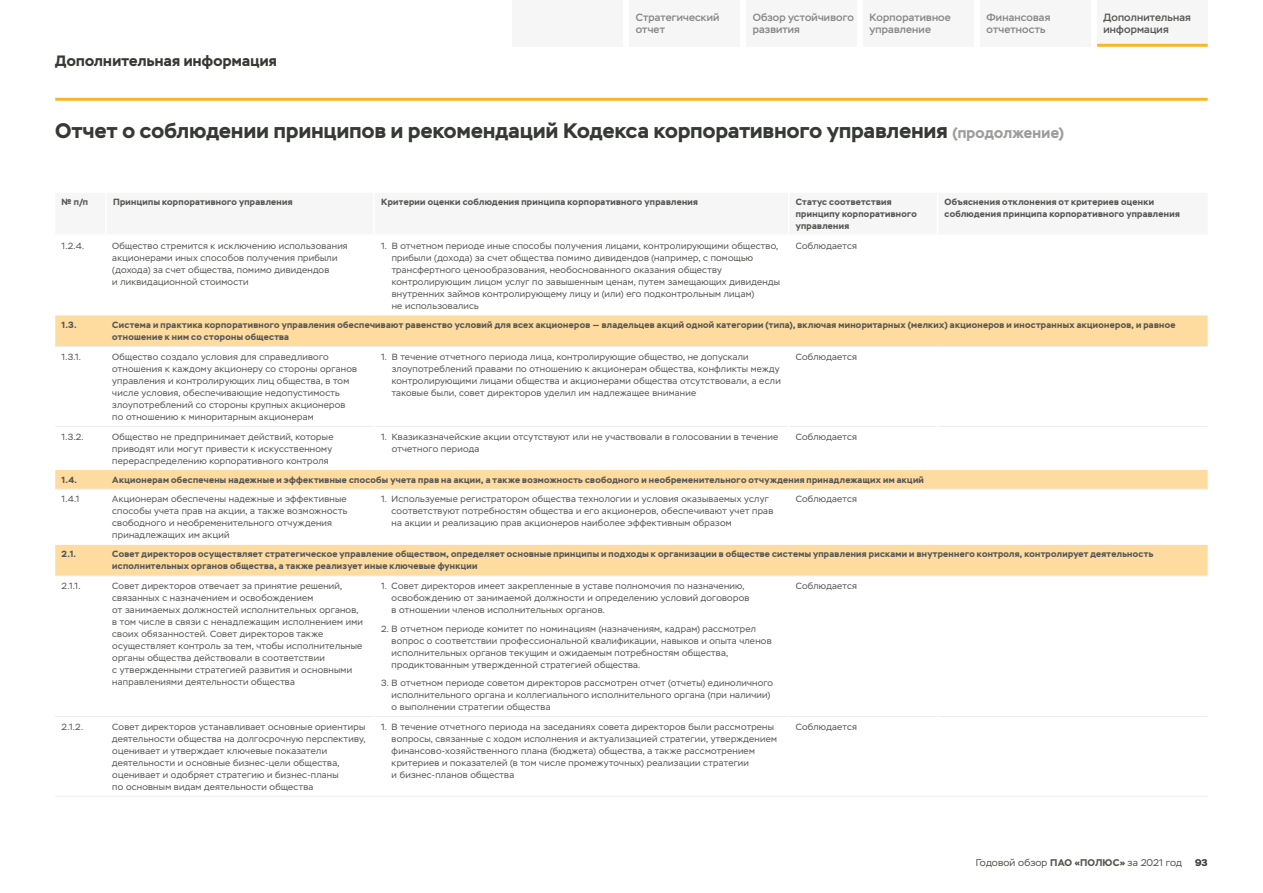
<style>
.page{position:relative;width:1263px;height:893px;background:#fff}
.page>*{position:absolute;margin:0;border:0;box-sizing:border-box;transform-origin:0 0}
.t1{font:700 21px "Stem";letter-spacing:.015em;color:#373935}
.t2{font:700 15px "Stem";letter-spacing:.02em;color:#373935}
.t3{font:500 10.5px/12px "Stem";letter-spacing:.015em;color:#878787}
.t4{font:500 10.5px/12px "Stem";letter-spacing:.015em;color:#575756}
.t5{font:9.75px "Stem";letter-spacing:.01em;color:#555551}
.t6{font:700 9.75px "Stem";color:#373935}
.t7{font:9px/12px "Stem";letter-spacing:.03em;color:#575756}
.t8{font:700 9px/12px "Stem";letter-spacing:.035em;color:#575756}
.s1{font-size:15px;color:#9d9d9c}
.s2{font-weight:700}
</style>
<div class="page">
<hr style="left:55px;top:98px;width:1153px;height:3px;background:#fab629">
<div style="left:1097px;top:0;width:111px;height:47px;background:#f6f6f6"></div>
<div style="left:980px;top:0;width:111px;height:47px;background:#f6f6f6"></div>
<div style="left:863px;top:0;width:111px;height:47px;background:#f6f6f6"></div>
<div style="left:746px;top:0;width:111px;height:47px;background:#f6f6f6"></div>
<div style="left:629px;top:0;width:111px;height:47px;background:#f6f6f6"></div>
<hr style="left:1097px;top:44px;width:111px;height:3px;background:#fab629">
<div style="left:512px;top:0;width:111px;height:47px;background:#f6f6f6"></div>
<svg style="left:55px;top:315px;width:1153px;height:261px"></svg>
<hr style="left:55px;top:426px;width:51px;height:1px;background:#ededed">
<hr style="left:106px;top:426px;width:267px;height:1px;background:#ededed">
<hr style="left:375px;top:426px;width:413px;height:1px;background:#ededed">
<hr style="left:789px;top:426px;width:148px;height:1px;background:#ededed">
<hr style="left:938px;top:426px;width:270px;height:1px;background:#ededed">
<hr style="left:55px;top:716px;width:51px;height:1px;background:#ededed">
<hr style="left:106px;top:716px;width:267px;height:1px;background:#ededed">
<hr style="left:375px;top:716px;width:413px;height:1px;background:#ededed">
<hr style="left:789px;top:716px;width:148px;height:1px;background:#ededed">
<hr style="left:938px;top:716px;width:270px;height:1px;background:#ededed">
<hr style="left:55px;top:796px;width:51px;height:1px;background:#ededed">
<hr style="left:106px;top:796px;width:268px;height:1px;background:#ededed">
<hr style="left:374px;top:796px;width:415px;height:1px;background:#ededed">
<hr style="left:789px;top:796px;width:148px;height:1px;background:#ededed">
<hr style="left:937px;top:796px;width:271px;height:1px;background:#ededed">
<hr style="left:373px;top:347px;width:2px;height:79px;background:#fff">
<hr style="left:788px;top:347px;width:1px;height:79px;background:#fff">
<hr style="left:937px;top:347px;width:1px;height:79px;background:#fff">
<hr style="left:373px;top:426px;width:2px;height:44px;background:#fff">
<hr style="left:788px;top:426px;width:1px;height:44px;background:#fff">
<hr style="left:937px;top:426px;width:1px;height:44px;background:#fff">
<hr style="left:373px;top:489px;width:2px;height:56px;background:#fff">
<hr style="left:788px;top:489px;width:1px;height:56px;background:#fff">
<hr style="left:937px;top:489px;width:1px;height:56px;background:#fff">
<hr style="left:55px;top:576px;width:51px;height:1px;background:#ededed">
<hr style="left:106px;top:576px;width:268px;height:1px;background:#ededed">
<hr style="left:374px;top:576px;width:415px;height:1px;background:#ededed">
<hr style="left:789px;top:576px;width:148px;height:1px;background:#ededed">
<hr style="left:937px;top:576px;width:271px;height:1px;background:#ededed">
<hr style="left:55px;top:489px;width:51px;height:1px;background:#ededed">
<hr style="left:106px;top:489px;width:268px;height:1px;background:#ededed">
<hr style="left:374px;top:489px;width:415px;height:1px;background:#ededed">
<hr style="left:789px;top:489px;width:148px;height:1px;background:#ededed">
<hr style="left:937px;top:489px;width:271px;height:1px;background:#ededed">
<hr style="left:55px;top:346px;width:51px;height:1px;background:#ededed">
<hr style="left:106px;top:346px;width:268px;height:1px;background:#ededed">
<hr style="left:374px;top:346px;width:415px;height:1px;background:#ededed">
<hr style="left:789px;top:346px;width:148px;height:1px;background:#ededed">
<hr style="left:937px;top:346px;width:271px;height:1px;background:#ededed">
<h2 class="t2" style="left:55px;top:51px;width:223px">Дополнительная информация</h2>
<p class="t3" style="left:636px;top:12px;width:85px">Стратегический отчет</p>
<p class="t3" style="left:753px;top:12px;width:103px">Обзор устойчивого развития</p>
<p class="t3" style="left:870px;top:12px;width:83px">Корпоративное управление</p>
<p class="t3" style="left:986px;top:12px;width:65px">Финансовая отчетность</p>
<h1 class="t1" style="left:55px;top:117px;width:1010px">Отчет о соблюдении принципов и рекомендаций Кодекса корпоративного управления <span class="s1">(продолжение)</span></h1>
<p class="t4" style="left:1103px;top:12px;width:89px">Дополнительная информация</p>
<p class="t8" style="left:62px;top:196px;width:28px">№ п/п</p>
<p class="t8" style="left:113px;top:196px;width:181px">Принципы корпоративного управления</p>
<p class="t8" style="left:381px;top:196px;width:318px">Критерии оценки соблюдения принципа корпоративного управления</p>
<p class="t8" style="left:796px;top:196px;width:123px">Статус соответствия принципу корпоративного управления</p>
<p class="t8" style="left:944px;top:196px;width:237px">Объяснения отклонения от критериев оценки соблюдения принципа корпоративного управления</p>
<p class="t7" style="left:62px;top:240px;width:24px">1.2.4.</p>
<p class="t7" style="left:112px;top:240px;width:237px">Общество стремится к исключению использования акционерами иных способов получения прибыли (дохода) за счет общества, помимо дивидендов<br>и ликвидационной стоимости</p>
<p class="t7" style="left:392px;top:240px;width:390px;text-indent:-11px">1. В отчетном периоде иные способы получения лицами, контролирующими общество, прибыли (дохода) за счет общества помимо дивидендов (например, с помощью трансфертного ценообразования, необоснованного оказания обществу контролирующим лицом услуг по завышенным ценам, путем замещающих дивиденды внутренних займов контролирующему лицу и (или) его подконтрольным лицам)<br>не использовались</p>
<p class="t7" style="left:796px;top:240px;width:63px">Соблюдается</p>
<p class="t8" style="left:62px;top:319px;width:17px">1.3.</p>
<p class="t8" style="left:112px;top:319px;width:1065px">Система и практика корпоративного управления обеспечивают равенство условий для всех акционеров — владельцев акций одной категории (типа), включая миноритарных (мелких) акционеров и иностранных акционеров, и равное отношение к ним со стороны общества</p>
<p class="t7" style="left:62px;top:351px;width:21px">1.3.1.</p>
<p class="t7" style="left:112px;top:351px;width:246px">Общество создало условия для справедливого отношения к каждому акционеру со стороны органов управления и контролирующих лиц общества, в том числе условия, обеспечивающие недопустимость злоупотреблений со стороны крупных акционеров по отношению к миноритарным акционерам</p>
<p class="t7" style="left:392px;top:351px;width:391px;text-indent:-11px">1. В течение отчетного периода лица, контролирующие общество, не допускали злоупотреблений правами по отношению к акционерам общества, конфликты между контролирующими лицами общества и акционерами общества отсутствовали, а если таковые были, совет директоров уделил им надлежащее внимание</p>
<p class="t7" style="left:796px;top:351px;width:63px">Соблюдается</p>
<p class="t7" style="left:62px;top:431px;width:23px">1.3.2.</p>
<p class="t7" style="left:112px;top:431px;width:223px">Общество не предпринимает действий, которые приводят или могут привести к искусственному перераспределению корпоративного контроля</p>
<p class="t7" style="left:392px;top:431px;width:388px;text-indent:-11px">1. Квазиказначейские акции отсутствуют или не участвовали в голосовании в течение отчетного периода</p>
<p class="t7" style="left:796px;top:431px;width:63px">Соблюдается</p>
<p class="t8" style="left:62px;top:473px;width:17px">1.4.</p>
<p class="t8" style="left:112px;top:473px;width:813px">Акционерам обеспечены надежные и эффективные способы учета прав на акции, а также возможность свободного и необременительного отчуждения принадлежащих им акций</p>
<p class="t7" style="left:62px;top:493px;width:19px">1.4.1</p>
<p class="t7" style="left:112px;top:493px;width:237px">Акционерам обеспечены надежные и эффективные способы учета прав на акции, а также возможность свободного и необременительного отчуждения принадлежащих им акций</p>
<p class="t7" style="left:392px;top:493px;width:383px;text-indent:-11px">1. Используемые регистратором общества технологии и условия оказываемых услуг соответствуют потребностям общества и его акционеров, обеспечивают учет прав на акции и реализацию прав акционеров наиболее эффективным образом</p>
<p class="t7" style="left:796px;top:493px;width:63px">Соблюдается</p>
<p class="t8" style="left:62px;top:548px;width:16px">2.1.</p>
<p class="t8" style="left:112px;top:548px;width:1042px">Совет директоров осуществляет стратегическое управление обществом, определяет основные принципы и подходы к организации в обществе системы управления рисками и внутреннего контроля, контролирует деятельность исполнительных органов общества, а также реализует иные ключевые функции</p>
<p class="t7" style="left:62px;top:580px;width:20px">2.1.1.</p>
<p class="t7" style="left:112px;top:580px;width:252px">Совет директоров отвечает за принятие решений, связанных с назначением и освобождением<br>от занимаемых должностей исполнительных органов, в том числе в связи с ненадлежащим исполнением ими своих обязанностей. Совет директоров также осуществляет контроль за тем, чтобы исполнительные органы общества действовали в соответствии<br>с утвержденными стратегией развития и основными направлениями деятельности общества</p>
<p class="t7" style="left:392px;top:580px;width:359px;text-indent:-11px">1. Совет директоров имеет закрепленные в уставе полномочия по назначению, освобождению от занимаемой должности и определению условий договоров в отношении членов исполнительных органов.</p>
<p class="t7" style="left:796px;top:580px;width:63px">Соблюдается</p>
<p class="t7" style="left:392px;top:622px;width:381px;text-indent:-11px">2. В отчетном периоде комитет по номинациям (назначениям, кадрам) рассмотрел вопрос о соответствии профессиональной квалификации, навыков и опыта членов исполнительных органов текущим и ожидаемым потребностям общества, продиктованным утвержденной стратегией общества.</p>
<p class="t7" style="left:392px;top:677px;width:383px;text-indent:-11px">3. В отчетном периоде советом директоров рассмотрен отчет (отчеты) единоличного исполнительного органа и коллегиального исполнительного органа (при наличии) o выполнении стратегии общества</p>
<p class="t7" style="left:62px;top:721px;width:23px">2.1.2.</p>
<p class="t7" style="left:112px;top:721px;width:255px">Совет директоров устанавливает основные ориентиры деятельности общества на долгосрочную перспективу, оценивает и утверждает ключевые показатели деятельности и основные бизнес-цели общества, оценивает и одобряет стратегию и бизнес-планы<br>по основным видам деятельности общества</p>
<p class="t7" style="left:392px;top:721px;width:387px;text-indent:-11px">1. В течение отчетного периода на заседаниях совета директоров были рассмотрены вопросы, связанные с ходом исполнения и актуализацией стратегии, утверждением финансово-хозяйственного плана (бюджета) общества, а также рассмотрением критериев и показателей (в том числе промежуточных) реализации стратегии<br>и бизнес-планов общества</p>
<p class="t7" style="left:796px;top:721px;width:63px">Соблюдается</p>
<p class="t5" style="left:976px;top:857px;width:208px">Годовой обзор <span class="s2">ПАО «ПОЛЮС»</span> за 2021 год</p>
<p class="t6" style="left:1195px;top:856px;width:14px">93</p>
</div>
